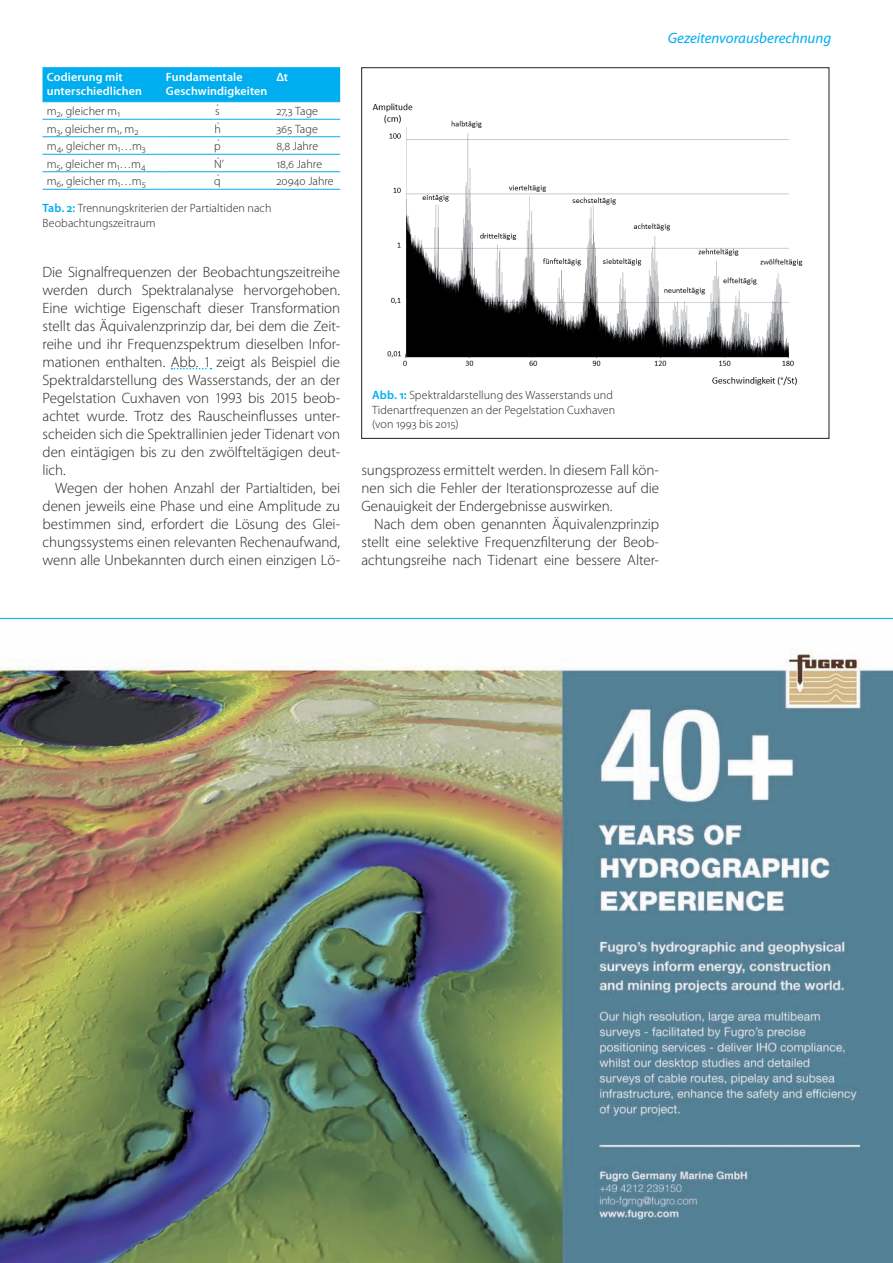
<style>
.page{position:relative;width:893px;height:1263px;background:#fff}
.page>*{position:absolute;margin:0;border:0;box-sizing:border-box;transform-origin:0 0}
.t1{font:300 15px/18px "Myriad Pro";letter-spacing:-.005em;color:#231f20;text-align:justify}
.t2{font:italic 15px "Myriad Pro";letter-spacing:-.005em;color:#00aeef}
.t3{font:300 12px/14.4px "Myriad Pro";letter-spacing:.005em;color:#231f20}
.t4{font:600 12px/14.4px "Myriad Pro";letter-spacing:.01em;color:#fff}
.s1{font-weight:600;color:#00aeef}
</style>
<div class="page">
<svg style="left:171px;top:368px;width:40px;height:1px"></svg>
<div style="left:43px;top:68px;width:297px;height:33px;background:#00aeef"></div>
<hr style="left:43px;top:67px;width:119px;height:1px;background:#00aeef">
<hr style="left:162px;top:67px;width:110px;height:1px;background:#00aeef">
<hr style="left:272px;top:67px;width:68px;height:1px;background:#00aeef">
<hr style="left:43px;top:101px;width:119px;height:1px;background:#00aeef">
<hr style="left:162px;top:101px;width:110px;height:1px;background:#00aeef">
<hr style="left:272px;top:101px;width:68px;height:1px;background:#00aeef">
<hr style="left:43px;top:119px;width:119px;height:1px;background:#00aeef">
<hr style="left:162px;top:119px;width:110px;height:1px;background:#00aeef">
<hr style="left:272px;top:119px;width:68px;height:1px;background:#00aeef">
<hr style="left:43px;top:136px;width:119px;height:1px;background:#00aeef">
<hr style="left:162px;top:136px;width:110px;height:1px;background:#00aeef">
<hr style="left:272px;top:136px;width:68px;height:1px;background:#00aeef">
<hr style="left:43px;top:154px;width:119px;height:1px;background:#00aeef">
<hr style="left:162px;top:154px;width:110px;height:1px;background:#00aeef">
<hr style="left:272px;top:154px;width:68px;height:1px;background:#00aeef">
<hr style="left:43px;top:171px;width:119px;height:1px;background:#00aeef">
<hr style="left:162px;top:171px;width:110px;height:1px;background:#00aeef">
<hr style="left:272px;top:171px;width:68px;height:1px;background:#00aeef">
<hr style="left:43px;top:189px;width:119px;height:1px;background:#00aeef">
<hr style="left:162px;top:189px;width:110px;height:1px;background:#00aeef">
<hr style="left:272px;top:189px;width:68px;height:1px;background:#00aeef">
<img style="left:372px;top:103px;width:431px;height:283px">
<img style="left:0;top:653px;width:893px;height:610px">
<hr style="left:0;top:618px;width:893px;height:1px;background:#00aeef">
<p class="t4" style="left:47px;top:69px;width:97px">Codierung mit unterschiedlichen</p>
<p class="t4" style="left:166px;top:69px;width:103px">Fundamentale<br>Geschwindigkeiten</p>
<p class="t4" style="left:276px;top:69px;width:13px">Δt</p>
<p class="t3" style="left:47px;top:104px;width:75px">m<sub>2</sub>, gleicher m<sub>1</sub></p>
<p class="t3" style="left:215px;top:104px;width:6px">s</p>
<p class="t3" style="left:216px;top:98px;width:4px">·</p>
<p class="t3" style="left:276px;top:104px;width:43px">27,3 Tage</p>
<p class="t3" style="left:217px;top:115px;width:4px">·</p>
<p class="t3" style="left:47px;top:121px;width:93px">m<sub>3</sub>, gleicher m<sub>1</sub>, m<sub>2</sub></p>
<p class="t3" style="left:214px;top:121px;width:8px">h</p>
<p class="t3" style="left:276px;top:121px;width:43px">365 Tage</p>
<p class="t3" style="left:217px;top:133px;width:4px">·</p>
<p class="t3" style="left:47px;top:139px;width:100px">m<sub>4</sub>, gleicher m<sub>1</sub>…m<sub>3</sub></p>
<p class="t3" style="left:214px;top:139px;width:8px">p</p>
<p class="t3" style="left:276px;top:139px;width:43px">8,8 Jahre</p>
<p class="t3" style="left:217px;top:150px;width:4px">·</p>
<p class="t3" style="left:47px;top:156px;width:101px">m<sub>5</sub>, gleicher m<sub>1</sub>…m<sub>4</sub></p>
<p class="t3" style="left:214px;top:156px;width:11px">N’</p>
<p class="t3" style="left:276px;top:156px;width:47px">18,6 Jahre</p>
<p class="t3" style="left:217px;top:168px;width:4px">·</p>
<p class="t3" style="left:47px;top:174px;width:100px">m<sub>6</sub>, gleicher m<sub>1</sub>…m<sub>5</sub></p>
<p class="t3" style="left:214px;top:174px;width:8px">q</p>
<p class="t3" style="left:276px;top:174px;width:59px">20940 Jahre</p>
<p class="t3" style="left:43px;top:201px;width:230px"><span class="s1">Tab. 2:</span> Trennungskriterien der Partialtiden nach<br>Beobachtungszeitraum</p>
<p class="t1" style="left:43px;top:262px;width:299px">Die Signalfrequenzen der Beobachtungszeitreihe werden durch Spektralanalyse hervorgehoben.<br>Eine wichtige Eigenschaft dieser Transformation stellt das Äquivalenzprinzip dar, bei dem die Zeit&shy;reihe und ihr Frequenzspektrum dieselben Infor&shy;mationen enthalten. Abb. 1 zeigt als Beispiel die Spektraldarstellung des Wasserstands, der an der Pegelstation Cuxhaven von 1993 bis 2015 beob&shy;achtet wurde. Trotz des Rauscheinflusses unter&shy;scheiden sich die Spektrallinien jeder Tidenart von den eintägigen bis zu den zwölfteltägigen deut&shy;lich.</p>
<p class="t1" style="left:43px;top:478px;width:299px;text-indent:13px">Wegen der hohen Anzahl der Partialtiden, bei denen jeweils eine Phase und eine Amplitude zu bestimmen sind, erfordert die Lösung des Glei&shy;chungssystems einen relevanten Rechenaufwand, wenn alle Unbekannten durch einen einzigen Lö-</p>
<p class="t2" style="left:668px;top:28px;width:165px">Gezeitenvorausberechnung</p>
<p class="t3" style="left:372px;top:388px;width:245px"><span class="s1">Abb. 1:</span> Spektraldarstellung des Wasserstands und<br>Tidenartfrequenzen an der Pegelstation Cuxhaven (von 1993 bis 2015)</p>
<p class="t1" style="left:361px;top:460px;width:299px">sungsprozess ermittelt werden. In diesem Fall kön&shy;nen sich die Fehler der Iterationsprozesse auf die Genauigkeit der Endergebnisse auswirken.</p>
<p class="t1" style="left:361px;top:514px;width:299px;text-indent:13px">Nach dem oben genannten Äquivalenzprinzip stellt eine selektive Frequenzfilterung der Beob&shy;achtungsreihe nach Tidenart eine bessere Alter-</p>
</div>
